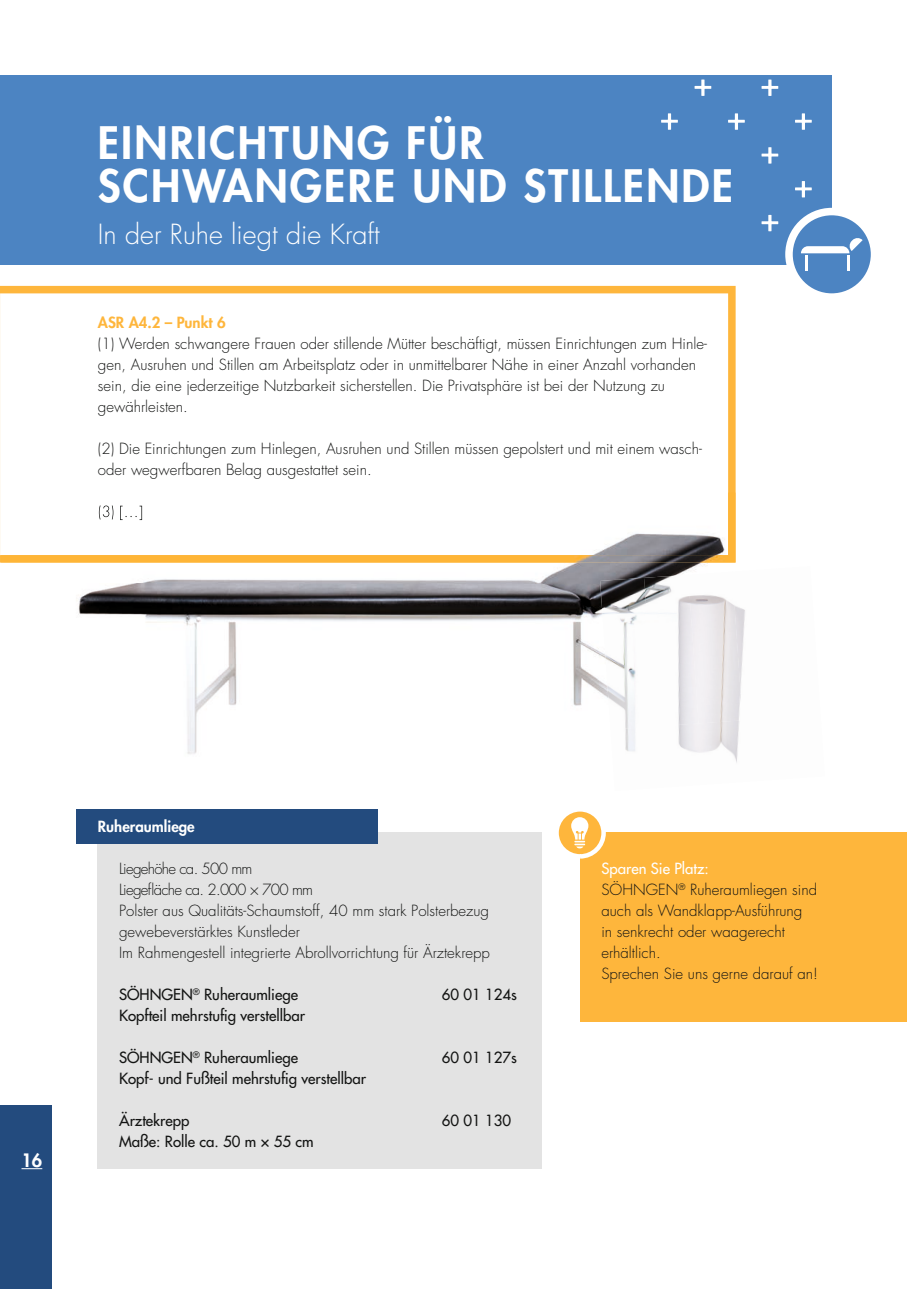
<style>
.page{position:relative;width:919px;height:1289px;background:#fff}
.page>*{position:absolute;margin:0;border:0;box-sizing:border-box;transform-origin:0 0}
.t1{font:800 43.5px/42.8px "Futura Std";letter-spacing:.05em;color:#fff}
.t2{font:300 27px "Futura Std";color:#fff}
.t3{font:800 18px "Futura Std";color:#fff}
.t4{font:300 15px/21px "Futura Std";color:#131413}
.t5{font:500 15px "Futura Std";color:#131413}
.t6{font:800 15px "Futura Std";color:#feb63c}
.t7{font:800 15px "Futura Std";color:#fff}
.s1{font-weight:500;color:#fff}
</style>
<div class="page">
<div style="left:98px;top:832px;width:444px;height:336px;background:#e3e3e3"></div>
<svg style="left:0;top:286px;width:735px;height:276px"></svg>
<div style="left:580px;top:832px;width:326px;height:189px;background:#feb63c"></div>
<div style="left:77px;top:809px;width:301px;height:34px;background:#234b7e"></div>
<svg style="left:554px;top:807px;width:51px;height:51px;fill:#feb63c"></svg>
<svg style="left:571px;top:817px;width:17px;height:31px"></svg>
<img style="left:1px;top:492px;width:735px;height:91px">
<img style="left:78px;top:583px;width:522px;height:171px">
<img style="left:1px;top:492px;width:734px;height:70px">
<img style="left:600px;top:578px;width:44px;height:142px">
<img style="left:625px;top:720px;width:114px;height:43px">
<img style="left:644px;top:574px;width:54px;height:152px">
<img style="left:688px;top:571px;width:51px;height:152px">
<img style="left:732px;top:568px;width:13px;height:152px">
<div style="left:0;top:76px;width:831px;height:189px;background:#4c84c2"></div>
<svg style="left:761px;top:80px;width:17px;height:16px"></svg>
<svg style="left:795px;top:113px;width:16px;height:17px"></svg>
<svg style="left:761px;top:215px;width:17px;height:16px"></svg>
<svg style="left:761px;top:147px;width:17px;height:17px"></svg>
<svg style="left:795px;top:181px;width:16px;height:16px"></svg>
<svg style="left:728px;top:113px;width:16px;height:17px"></svg>
<svg style="left:694px;top:79px;width:17px;height:17px"></svg>
<svg style="left:661px;top:113px;width:16px;height:17px"></svg>
<svg style="left:789px;top:211px;width:85px;height:86px;fill:#4c84c2"></svg>
<div style="left:785px;top:208px;width:93px;height:93px;border:8px solid #fff;border-radius:50%"></div>
<svg style="left:800px;top:237px;width:62px;height:33px"></svg>
<div style="left:0;top:1105px;width:51px;height:183px;background:#234b7e"></div>
<svg style="left:21px;top:1168px;width:21px;height:1px"></svg>
<h1 class="t1" style="left:98px;top:121px;width:387px">EINRICHTUNG FÜR</h1>
<h1 class="t1" style="left:98px;top:122px;width:636px;text-indent:293px">EN FÜR<br>SCHWANGERE UND STILLENDE</h1>
<h2 class="t2" style="left:98px;top:217px;width:283px">In der Ruhe liegt die Kraft</h2>
<p class="t6" style="left:98px;top:313px;width:129px">ASR A4.2 – Punkt 6</p>
<p class="t4" style="left:98px;top:333px;width:610px">(1) Werden schwangere Frauen oder stillende Mütter beschäftigt, müssen Einrichtungen zum Hinle&shy;gen, Ausruhen und Stillen am Arbeitsplatz oder in unmittelbarer Nähe in einer Anzahl vorhanden sein, die eine jeder zeitige Nutzbarkeit sicherstellen. Die Privatsphäre ist bei der Nutzung zu gewährleisten.</p>
<p class="t4" style="left:98px;top:438px;width:605px">(2) Die Einrichtungen zum Hinlegen, Ausruhen und Stillen müssen gepolstert und mit einem wasch&shy;oder wegwerfbaren Belag ausgestattet sein.</p>
<p class="t3" style="left:21px;top:1148px;width:22px">16</p>
<p class="t7" style="left:98px;top:817px;width:98px">Ruheraumliege</p>
<p class="t4" style="left:119px;top:858px;width:372px">Liegehöhe ca. 500 mm<br>Liegefläche ca. 2.000 × 700 mm<br>Polster aus Qualitäts- Schaumstoff, 40 mm stark Polsterbezug gewebeverstärktes Kunstleder<br>Im Rahmen gestell integrierte Abrollvorrichtung für Ärztekrepp</p>
<p class="t5" style="left:119px;top:985px;width:180px">SÖHNGEN<sup>®</sup> Ruheraumliege</p>
<p class="t5" style="left:442px;top:985px;width:77px">60 01 124s</p>
<p class="t5" style="left:119px;top:1006px;width:187px">Kopfteil mehrstufig verstellbar</p>
<p class="t5" style="left:119px;top:1048px;width:180px">SÖHNGEN<sup>®</sup> Ruheraumliege</p>
<p class="t5" style="left:442px;top:1048px;width:77px">60 01 127s</p>
<p class="t5" style="left:119px;top:1069px;width:248px">Kopf- und Fußteil mehrstufig verstellbar</p>
<p class="t5" style="left:119px;top:1111px;width:72px">Ärztekrepp</p>
<p class="t5" style="left:442px;top:1111px;width:71px">60 01 130</p>
<p class="t5" style="left:119px;top:1132px;width:196px">Maße: Rolle ca. 50 m × 55 cm</p>
<p class="t4" style="left:601px;top:858px;width:218px"><span class="s1">Sparen Sie Platz:<br></span>SÖHNGEN<sup>®</sup> Ruheraumliegen sind auch als Wandklapp-Ausführung<br>in senkrecht oder waagerecht erhältlich.<br>Sprechen Sie uns gerne darauf an!</p>
</div>
